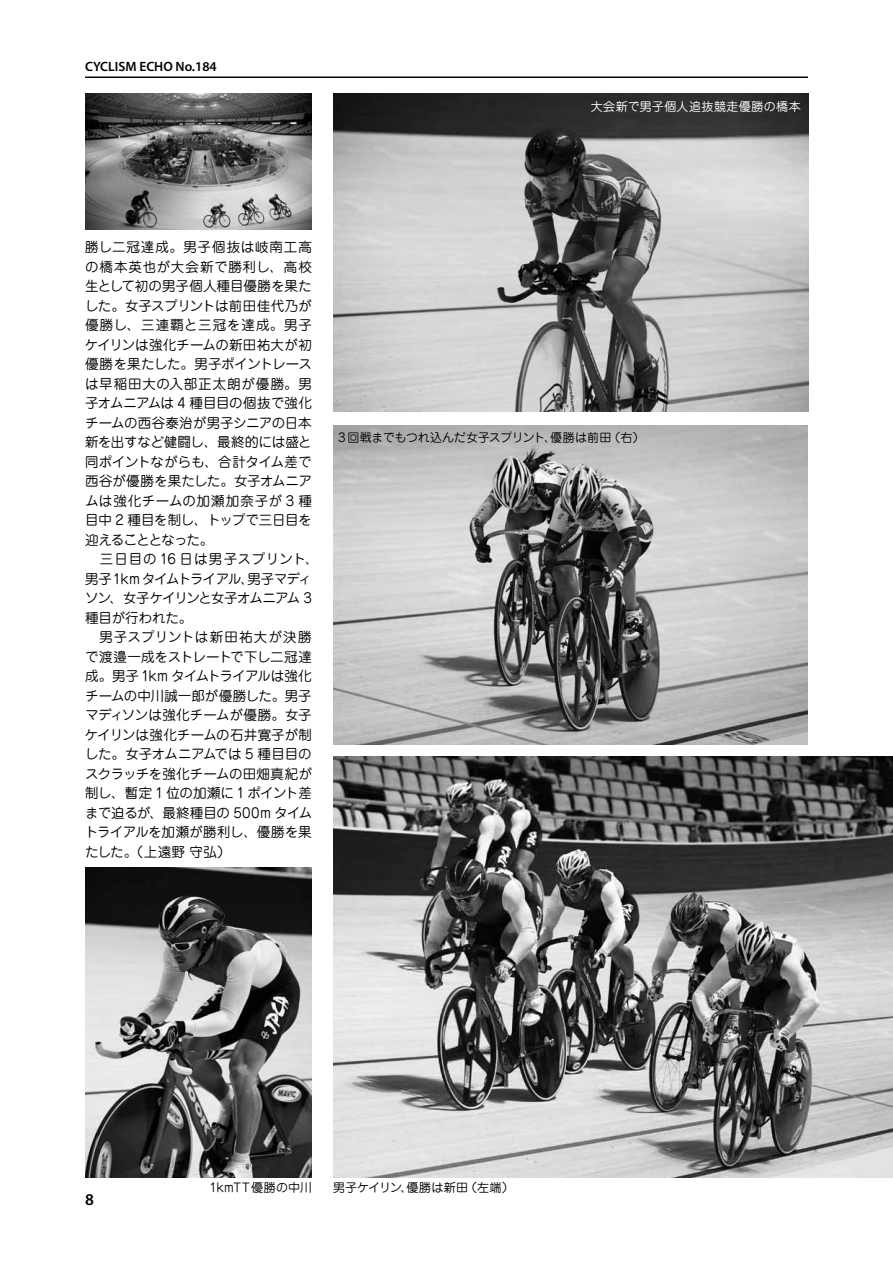
<style>
.page{position:relative;width:893px;height:1263px;background:#fff}
.page>*{position:absolute;margin:0;border:0;box-sizing:border-box;transform-origin:0 0}
.t1{font:600 16.5px "Myriad Pro";color:#000}
.t2{font:13.5px/19.5px "Jun 201 Pro";color:#000}
.t3{font:600 13.5px "Myriad Pro";color:#000}
.t4{font:12px "Jun 201 Pro";letter-spacing:-.02em;color:#000}
.t5{font:12px "Jun 201 Pro";color:#000}
.t6{font:12px "Jun 201 Pro";letter-spacing:.035em;color:#fff}
</style>
<div class="page">
<hr style="left:85px;top:77px;width:723px;height:1px;background:#000">
<img style="left:333px;top:94px;width:475px;height:318px">
<img style="left:333px;top:757px;width:560px;height:421px">
<img style="left:85px;top:94px;width:227px;height:136px">
<img style="left:333px;top:425px;width:475px;height:319px">
<img style="left:85px;top:867px;width:227px;height:311px">
<p class="t3" style="left:85px;top:58px;width:133px">CYCLISM ECHO No.184</p>
<p class="t6" style="left:591px;top:97px;width:211px">大会新で男子個人追抜競走優勝の橋本</p>
<p class="t2" style="left:85px;top:236px;width:235px">勝し二冠達成。男子個抜は岐南工高の橋本英也が大会新で勝利し、高校生として初の男子個人種目優勝を果たした。女子スプリントは前田佳代乃が優勝し、三連覇と三冠を達成。男子ケイリンは強化チームの新田祐大が初優勝を果たした。男子ポイントレースは早稲田大の入部正太朗が優勝。男子オムニアムは 4 種目目の個抜で強化チームの西谷泰治が男子シニアの日本新を出すなど健闘し、最終的には盛と同ポイントながらも、合計タイム差で西谷が優勝を果たした。女子オムニアムは強化チームの加瀬加奈子が 3 種目中 2 種目を制し、トップで三日目を迎えることとなった。<br>　三日目の 16 日は男子スプリント、男子1km タイムトライアル、男子マディソン、女子ケイリンと女子オムニアム 3種目が行われた。<br>　男子スプリントは新田祐大が決勝で渡邉一成をストレートで下し二冠達成。男子 1km タイムトライアルは強化チームの中川誠一郎が優勝した。男子マディソンは強化チームが優勝。女子ケイリンは強化チームの石井寛子が制した。女子オムニアムでは 5 種目目のスクラッチを強化チームの田畑真紀が制し、暫定 1 位の加瀬に 1 ポイント差まで迫るが、最終種目の 500m タイムトライアルを加瀬が勝利し、優勝を果たした。（上遠野守弘）</p>
<p class="t4" style="left:338px;top:428px;width:308px">3 回戦までもつれ込んだ女子スプリント、優勝は前田（右）</p>
<p class="t1" style="left:85px;top:1188px;width:10px">8</p>
<p class="t5" style="left:210px;top:1178px;width:104px">1kmTT優勝の中川</p>
<p class="t5" style="left:333px;top:1178px;width:182px">男子ケイリン、優勝は新田（左端）</p>
</div>
